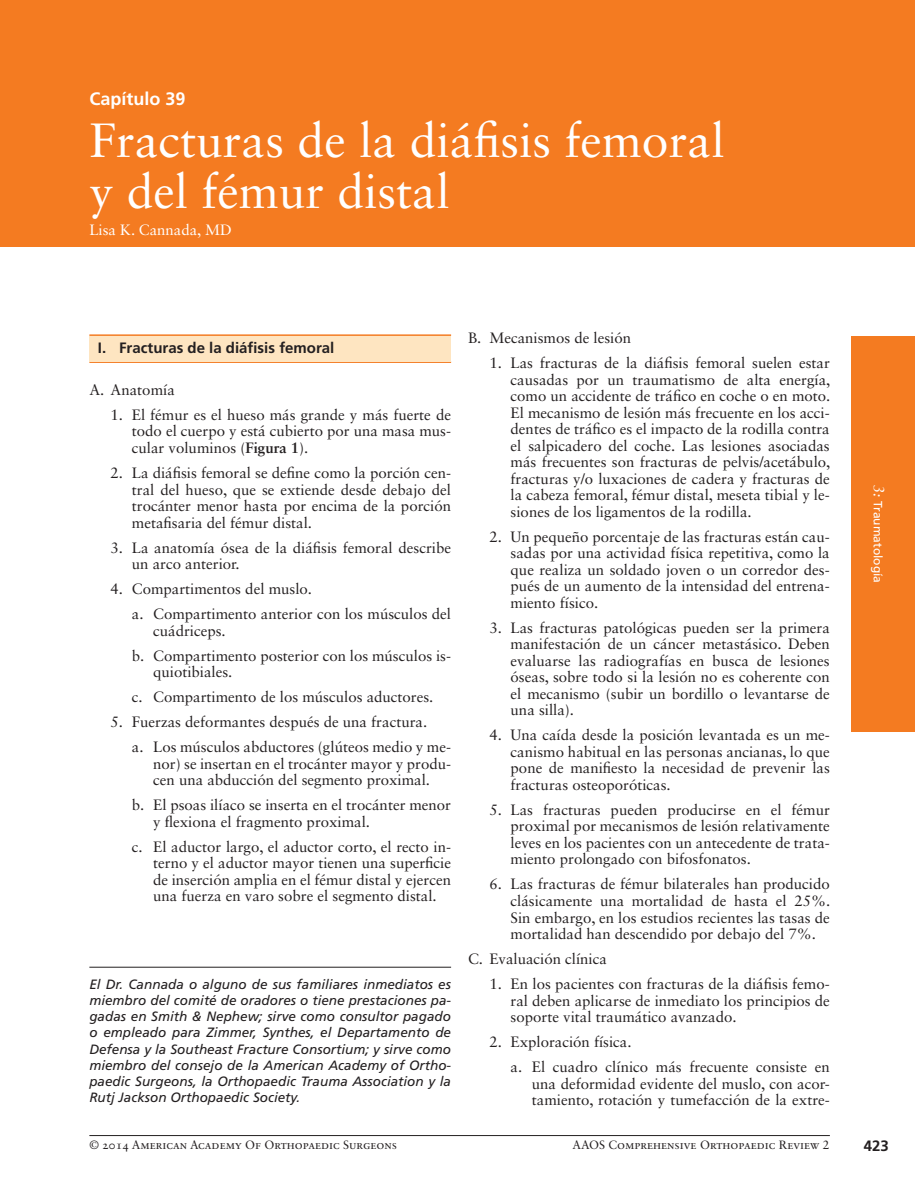
<style>
.page{position:relative;width:915px;height:1191px;background:#fff}
.page>*{position:absolute;margin:0;border:0;box-sizing:border-box;transform-origin:0 0}
.t1{font:48px/51px "Sabon LT Std";color:#fff}
.t2{font:700 18px "Frutiger LT Std";color:#fff}
.t3{font:15px/16.5px "Sabon LT Std";color:#231f20;text-align:justify}
.t4{font:700 15px "Frutiger LT Std";color:#231f20}
.t5{font:15px "Sabon LT Std";color:#fff}
.t6{font:italic 13.5px/16.2px "Frutiger LT Std";color:#231f20;text-align:justify}
.t7{font:12px "Sabon LT Std";color:#231f20}
.t8{font:12px "Frutiger LT Std";color:#fff}
.s1{font-weight:700}
.s2{font-family:"Sabon LT Std";font-style:italic;font-size:15px}
</style>
<div class="page">
<hr style="left:89px;top:1135px;width:740px;height:1px;background:#231f20">
<div style="left:0;top:0;width:914px;height:247px;background:#f47b21"></div>
<hr style="left:89px;top:334px;width:362px;height:2px;background:#f47b21">
<hr style="left:89px;top:361px;width:362px;height:2px;background:#f47b21">
<div style="left:89px;top:336px;width:362px;height:25px;background:#fee5c1"></div>
<div style="left:850px;top:336px;width:64px;height:395px;background:#f47b21"></div>
<hr style="left:89px;top:966px;width:362px;height:1px;background:#231f20">
<p class="t2" style="left:89px;top:89px;width:98px">Capítulo 39</p>
<h1 class="t1" style="left:89px;top:114px;width:636px">Fracturas de la diáfisis femoral y del fémur distal</h1>
<p class="t5" style="left:89px;top:220px;width:144px">Lisa K. Cannada, MD</p>
<p class="t4" style="left:98px;top:339px;width:238px">I. Fracturas de la diáfisis femoral</p>
<p class="t3" style="left:89px;top:381px;width:87px">A. Anatomía</p>
<p class="t3" style="left:132px;top:406px;width:320px;text-indent:-21px">1. El fémur es el hueso más grande y más fuerte de todo el cuerpo y está cubierto por una masa mus&shy;cular voluminos (<span class="s1">Figura 1</span>).</p>
<p class="t3" style="left:132px;top:464px;width:320px;text-indent:-21px">2. La diáfisis femoral se define como la porción cen&shy;tral del hueso, que se extiende desde debajo del trocánter menor hasta por encima de la porción metafisaria del fémur distal.</p>
<p class="t3" style="left:132px;top:539px;width:320px;text-indent:-21px">3. La anatomía ósea de la diáfisis femoral describe un arco anterior.</p>
<p class="t3" style="left:132px;top:576px;width:320px;line-height:25px;text-indent:-21px">4. Compartimentos del muslo.<br>a. Compartimento anterior con los músculos del</p>
<p class="t3" style="left:132px;top:617px;width:320px;line-height:25px;text-indent:21px">cuádriceps.<br>b. Compartimento posterior con los músculos is-</p>
<p class="t3" style="left:132px;top:659px;width:303px;line-height:25px;text-indent:21px">quiotibiales.<br>c. Compartimento de los músculos aductores.</p>
<p class="t3" style="left:132px;top:709px;width:320px;line-height:25px;text-indent:-21px">5. Fuerzas deformantes después de una fractura.<br>a. Los músculos abductores (glúteos medio y me-</p>
<p class="t3" style="left:153px;top:755px;width:299px">nor) se insertan en el trocánter mayor y produ&shy;cen una abducción del segmento proximal.</p>
<p class="t3" style="left:153px;top:796px;width:299px;text-indent:-21px">b. El psoas ilíaco se inserta en el trocánter menor y flexiona el fragmento proximal.</p>
<p class="t3" style="left:153px;top:838px;width:299px;text-indent:-21px">c. El aductor largo, el aductor corto, el recto in&shy;terno y el aductor mayor tienen una superficie de inserción amplia en el fémur distal y ejercen una fuerza en varo sobre el segmento distal.</p>
<p class="t6" style="left:89px;top:976px;width:363px">El Dr. Cannada o alguno de sus familiares inmediatos es miembro del comité de oradores o tiene prestaciones pa&shy;gadas en Smith &amp; Nephew; sirve como consultor pagado o empleado para Zimmer, Synthes, el Departamento de Defensa y la Southeast Fracture Consortium; y sirve como miembro del consejo de la American Academy of Ortho&shy;paedic Surgeons, la Orthopaedic Trauma Association y la Rutj Jackson Orthopaedic Society.</p>
<p class="t3" style="left:468px;top:330px;width:164px">B. Mecanismos de lesión</p>
<p class="t3" style="left:510px;top:355px;width:321px;text-indent:-21px">1. Las fracturas de la diáfisis femoral suelen estar causadas por un traumatismo de alta energía, como un accidente de tráfico en coche o en moto.<br>El mecanismo de lesión más frecuente en los acci&shy;dentes de tráfico es el impacto de la rodilla contra el salpicadero del coche. Las lesiones asociadas más frecuentes son fracturas de pelvis/acetábulo, fracturas y/o luxaciones de cadera y fracturas de la cabeza femoral, fémur distal, meseta tibial y le&shy;siones de los ligamentos de la rodilla.</p>
<p class="t3" style="left:510px;top:528px;width:320px;text-indent:-21px">2. Un pequeño porcentaje de las fracturas están cau&shy;sadas por una actividad física repetitiva, como la que realiza un soldado joven o un corredor des&shy;pués de un aumento de la intensidad del entrena&shy;miento físico.</p>
<p class="t3" style="left:510px;top:619px;width:320px;text-indent:-21px">3. Las fracturas patológicas pueden ser la primera manifestación de un cáncer metastásico. Deben evaluarse las radiografías en busca de lesiones óseas, sobre todo si la lesión no es coherente con el mecanismo (subir un bordillo o levantarse de una silla).</p>
<p class="t3" style="left:510px;top:727px;width:320px;text-indent:-21px">4. Una caída desde la posición levantada es un me&shy;canismo habitual en las personas ancianas, lo que pone de manifiesto la necesidad de prevenir las fracturas osteoporóticas.</p>
<p class="t3" style="left:510px;top:801px;width:320px;text-indent:-21px">5. Las fracturas pueden producirse en el fémur proximal por mecanismos de lesión relativamente leves en los pacientes con un antecedente de trata&shy;miento prolongado con bifosfonatos.</p>
<p class="t3" style="left:510px;top:876px;width:321px;text-indent:-21px">6. Las fracturas de fémur bilaterales han producido clásicamente una mortalidad de hasta el 25%.<br>Sin embargo, en los estudios recientes las tasas de mortalidad han descendido por debajo del 7%.</p>
<p class="t3" style="left:468px;top:950px;width:140px">C. Evaluación clínica</p>
<p class="t3" style="left:510px;top:975px;width:320px;text-indent:-21px">1. En los pacientes con fracturas de la diáfisis femo&shy;ral deben aplicarse de inmediato los principios de soporte vital traumático avanzado.</p>
<p class="t3" style="left:510px;top:1029px;width:320px;line-height:25px;text-indent:-21px">2. Exploración física.<br>a. El cuadro clínico más frecuente consiste en</p>
<p class="t3" style="left:531px;top:1075px;width:299px">una deformidad evidente del muslo, con acor&shy;tamiento, rotación y tumefacción de la extre-</p>
<p class="t8" style="left:884px;top:484px;width:100px;rotate:90deg"><span class="s2">3:</span> Traumatología</p>
<p class="t7" style="left:89px;top:1137px;width:309px">© 2014 American Academy Of Orthopaedic Surgeons</p>
<p class="t7" style="left:572px;top:1137px;width:18px">Aaos</p>
<p class="t7" style="left:608px;top:1137px;width:222px">Comprehensive Orthopaedic Review 2</p>
<p class="t4" style="left:863px;top:1136px;width:27px">423</p>
</div>
